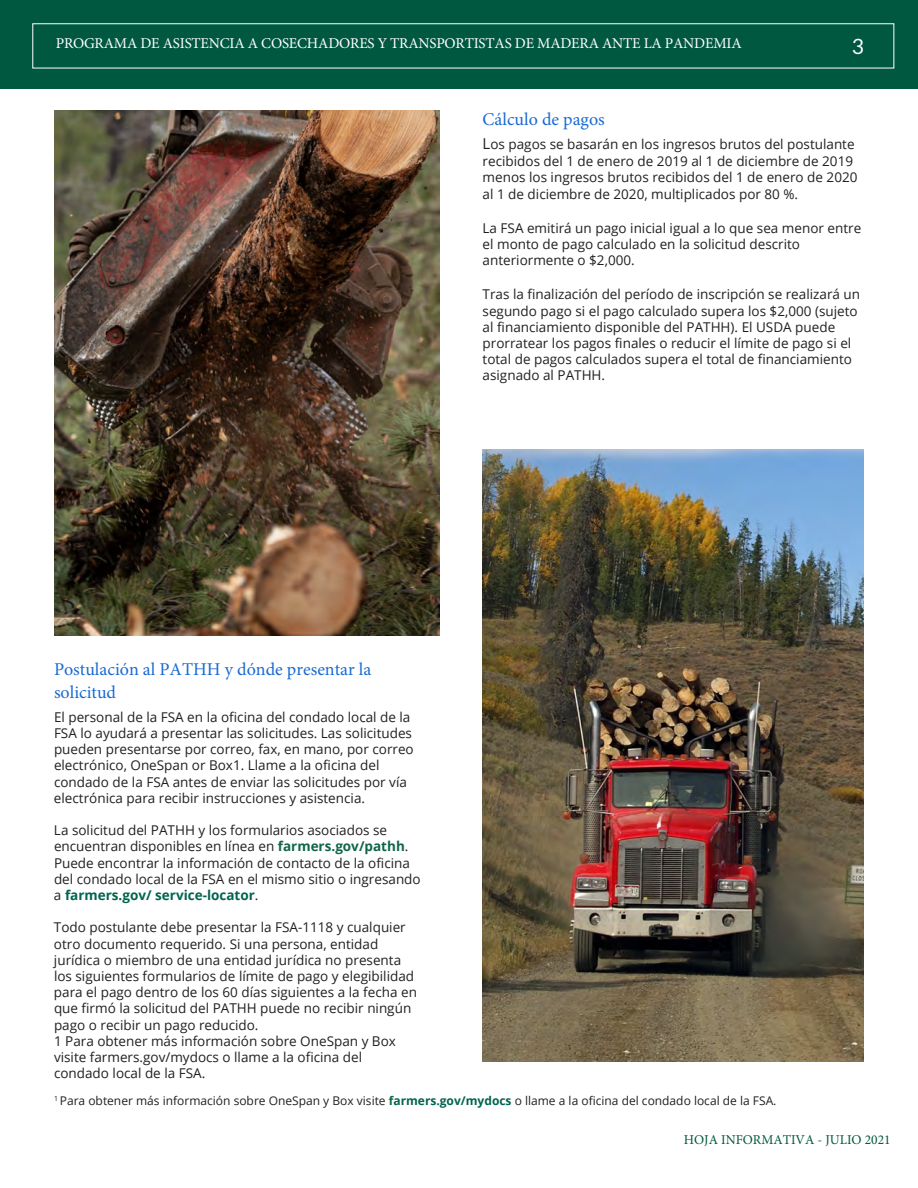
<style>
.page{position:relative;width:918px;height:1188px;background:#fff}
.page>*{position:absolute;margin:0;border:0;box-sizing:border-box;transform-origin:0 0}
.Subheader_1{font:21px "Lato";color:#fff}
.t1{font:18px/23px "Minion Pro";color:#1a6ad3}
.Subheader_1-2{font:15px "Minion Pro";letter-spacing:-.015em;color:#fff}
.t2{font:13.5px/16.2px "Open Sans";color:#231f20}
.Subheader_1-3{font:13.5px "Minion Pro";color:#005840}
.t3{font:12px "Open Sans";color:#231f20}
.s1{font-size:15px}
.s2{font-weight:700;color:#116647}
.s3{font-weight:700;color:#00644e}
</style>
<div class="page">
<div style="left:0;top:0;width:918px;height:89px;background:#005840"></div>
<img style="left:54px;top:110px;width:385px;height:525px">
<img style="left:483px;top:449px;width:381px;height:613px">
<p class="Subheader_1-2" style="left:56px;top:33px;width:687px">PROGRAMA DE ASISTENCIA A COSECHADORES Y TRANSPORTISTAS DE MADERA ANTE LA PANDEMIA</p>
<p class="Subheader_1" style="left:852px;top:35px;width:14px">3</p>
<h2 class="t1" style="left:483px;top:108px;width:124px">Cálculo de pagos</h2>
<p class="t2" style="left:483px;top:136px;width:376px"><span class="s1">L</span>os pagos se basarán en los ingresos brutos del postulante recibidos del 1 de enero de 2019 al 1 de diciembre de 2019 menos los ingresos brutos recibidos del 1 de enero de 2020 al 1 de diciembre de 2020, multiplicados por 80 %.</p>
<p class="t2" style="left:483px;top:220px;width:380px">La FSA emitirá un pago inicial igual a lo que sea menor entre el monto de pago calculado en la solicitud descrito anteriormente o $2,000.</p>
<p class="t2" style="left:483px;top:286px;width:379px">Tras la finalización del período de inscripción se realizará un segundo pago si el pago calculado supera los $2,000 (sujeto al financiamiento disponible del PATHH). El USDA puede prorratear los pagos finales o reducir el límite de pago si el total de pagos calculados supera el total de financiamiento asignado al PATHH.</p>
<h2 class="t1" style="left:54px;top:658px;width:319px">Postulación al PATHH y dónde presentar la solicitud</h2>
<p class="t2" style="left:54px;top:708px;width:361px">El personal de la FSA en la oficina del condado local de la FSA lo ayudará a presentar las solicitudes. Las solicitudes pueden presentarse por correo, fax, en mano, por correo electrónico, OneSpan or Box1. Llame a la oficina del condado de la FSA antes de enviar las solicitudes por vía electrónica para recibir instrucciones y asistencia.</p>
<p class="t2" style="left:54px;top:822px;width:368px">La solicitud del PATHH y los formularios asociados se encuentran disponibles en línea en <span class="s2">farmers.gov/pathh</span>.<br>Puede encontrar la información de contacto de la oficina del condado local de la FSA en el mismo sitio o ingresando a <span class="s3">farmers.gov/ service-locator</span>.</p>
<p class="t2" style="left:54px;top:919px;width:365px">Todo postulante debe presentar la FSA-1118 y cualquier otro documento requerido. Si una persona, entidad jurídica o miembro de una entidad jurídica no presenta los siguientes formularios de límite de pago y elegibilidad para el pago dentro de los 60 días siguientes a la fecha en que firmó la solicitud del PATHH puede no recibir ningún pago o recibir un pago reducido.<br>1 Para obtener más información sobre OneSpan y Box visite farmers.gov/mydocs o llame a la oficina del condado local de la FSA.</p>
<p class="t3" style="left:54px;top:1092px;width:724px"><sup>1</sup> Para obtener más información sobre OneSpan y Box visite <span class="s2">f</span><span class="s3">armers.gov/mydocs</span> o llame a la oficina del condado local de la FSA.</p>
<p class="Subheader_1-3" style="left:684px;top:1130px;width:208px">HOJA INFORMATIVA - JULIO 2021</p>
</div>
